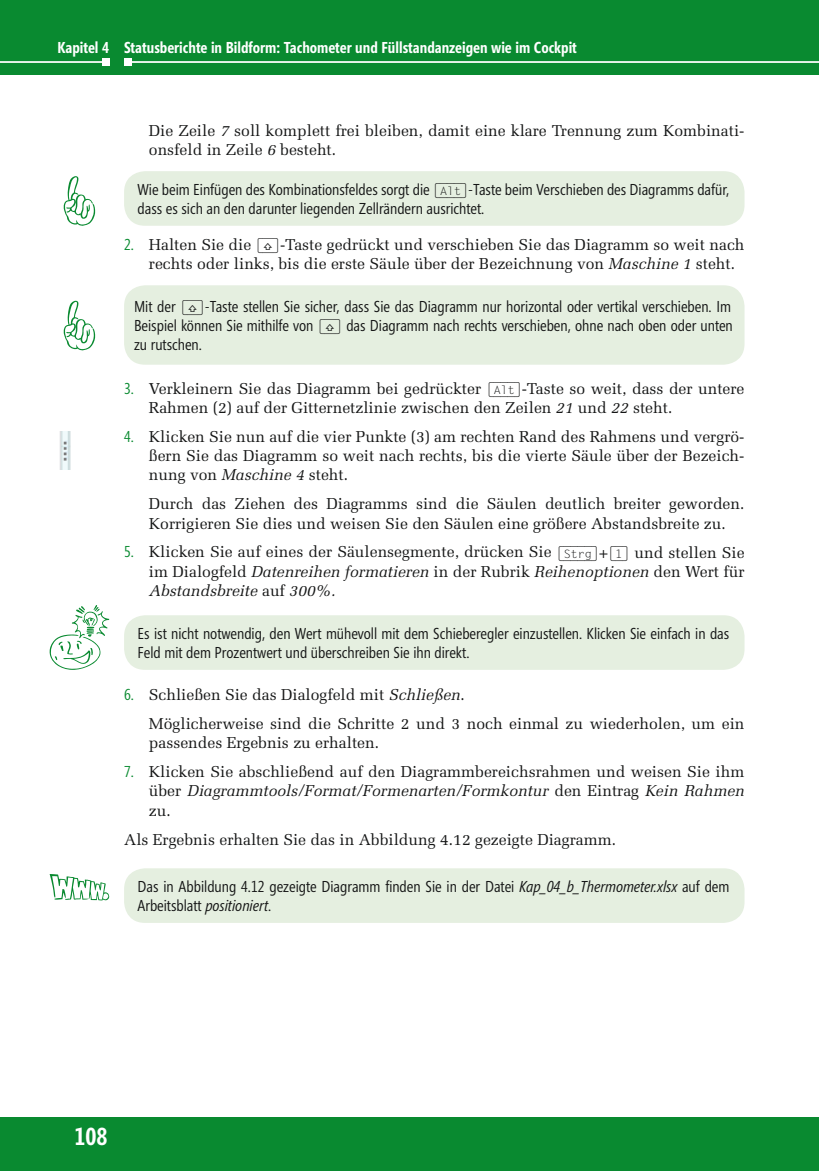
<style>
.page{position:relative;width:819px;height:1171px;background:#fff}
.page>*{position:absolute;margin:0;border:0;box-sizing:border-box;transform-origin:0 0}
.t1{font:700 24.5px "Segoe Condensed";color:#fff}
.t2{font:15.75px/19.2px "Melior";color:#151616}
.t3{font:15.75px/19.2px "Segoe Condensed";color:#151616}
.t4{font:700 15.75px "Segoe Condensed";color:#fff}
.s1{font-style:italic}
.s2{font-family:"Ms Keyboard Regular A";font-size:14px}
.s3{font-family:"Segoe Condensed";color:#098a30}
</style>
<div class="page">
<div style="left:0;top:0;width:819px;height:75px;background:#098a30"></div>
<div style="left:0;top:1117px;width:819px;height:54px;background:#098a30"></div>
<hr style="left:0;top:61px;width:106px;height:2px;background:#fff">
<div style="left:102px;top:59px;width:7px;height:7px;background:#fff"></div>
<hr style="left:128px;top:61px;width:691px;height:2px;background:#fff">
<div style="left:124px;top:59px;width:7px;height:7px;background:#fff"></div>
<div style="left:124px;top:171px;width:620px;height:55px;background:#e5efe0;border-radius:21px"></div>
<svg style="left:64px;top:176px;width:31px;height:50px"></svg>
<div style="left:124px;top:285px;width:620px;height:80px;background:#e5efe0;border-radius:21px"></div>
<svg style="left:64px;top:301px;width:31px;height:49px"></svg>
<img style="left:60px;top:431px;width:11px;height:38px">
<div style="left:124px;top:615px;width:620px;height:55px;background:#e5efe0;border-radius:21px"></div>
<svg style="left:50px;top:605px;width:59px;height:65px"></svg>
<div style="left:124px;top:868px;width:620px;height:55px;background:#e5efe0;border-radius:21px"></div>
<svg style="left:50px;top:874px;width:59px;height:26px"></svg>
<p class="t4" style="left:58px;top:38px;width:521px">Kapitel 4 Statusberichte in Bildform: Tachometer und Füllstandanzeigen wie im Cockpit</p>
<p class="t2" style="left:149px;top:121px;width:597px">Die Zeile <span class="s1">7</span> soll komplett frei bleiben, damit eine klare Trennung zum Kombinati&shy;onsfeld in Zeile <span class="s1">6</span> besteht.</p>
<p class="t3" style="left:137px;top:180px;width:593px">Wie beim Einfügen des Kombinationsfeldes sorgt die <span class="s2">(Alt)</span>-Taste beim Verschieben des Diagramms dafür, dass es sich an den darunter liegenden Zellrändern ausrichtet.</p>
<p class="t2" style="left:149px;top:235px;width:597px;text-indent:-25px"><span class="s3">2.</span> Halten Sie die <span class="s2">(ª)</span>-Taste gedrückt und verschieben Sie das Diagramm so weit nach rechts oder links, bis die erste Säule über der Bezeichnung von <span class="s1">Maschine 1</span> steht.</p>
<p class="t3" style="left:134px;top:297px;width:600px;text-align:justify">Mit der <span class="s2">(ª)</span>-Taste stellen Sie sicher, dass Sie das Diagramm nur horizontal oder vertikal verschieben. Im Beispiel können Sie mithilfe von <span class="s2">(ª)</span> das Diagramm nach rechts verschieben, ohne nach oben oder unten zu rutschen.</p>
<p class="t2" style="left:149px;top:379px;width:597px;text-indent:-25px"><span class="s3">3.</span> Verkleinern Sie das Diagramm bei gedrückter <span class="s2">(Alt)</span>-Taste so weit, dass der untere<br>Rahmen (2) auf der Gitternetzlinie zwischen den Zeilen <span class="s1">21</span> und <span class="s1">22</span> steht.</p>
<p class="t2" style="left:149px;top:427px;width:597px;text-align:justify;text-indent:-25px"><span class="s3">4.</span> Klicken Sie nun auf die vier Punkte (3) am rechten Rand des Rahmens und vergrö&shy;ßern Sie das Diagramm so weit nach rechts, bis die vierte Säule über der Bezeich&shy;nung von <span class="s1">Maschine 4</span> steht.</p>
<p class="t2" style="left:149px;top:494px;width:597px">Durch das Ziehen des Diagramms sind die Säulen deutlich breiter geworden.<br>Korrigieren Sie dies und weisen Sie den Säulen eine größere Abstandsbreite zu.</p>
<p class="t2" style="left:149px;top:542px;width:597px;text-align:justify;text-indent:-25px"><span class="s3">5.</span> Klicken Sie auf eines der Säulensegmente, drücken Sie <span class="s2">(Strg)</span>+<span class="s2">(1)</span> und stellen Sie im Dialogfeld <span class="s1">Datenreihen formatieren</span> in der Rubrik <span class="s1">Reihenoptionen</span> den Wert für <span class="s1">Abstandsbreite</span> auf <span class="s1">300%.</span></p>
<p class="t3" style="left:137px;top:624px;width:593px">Es ist nicht notwendig, den Wert mühevoll mit dem Schieberegler einzustellen. Klicken Sie einfach in das<br>Feld mit dem Prozentwert und überschreiben Sie ihn direkt.</p>
<p class="t2" style="left:149px;top:680px;width:597px;line-height:28.9px;text-indent:-25px"><span class="s3">6.</span> Schließen Sie das Dialogfeld mit <span class="s1">Schließen</span>.<br>Möglicherweise sind die Schritte 2 und 3 noch einmal zu wiederholen, um ein</p>
<p class="t2" style="left:149px;top:733px;width:232px">passendes Ergebnis zu erhalten.</p>
<p class="t2" style="left:149px;top:762px;width:597px;text-align:justify;text-indent:-25px"><span class="s3">7.</span> Klicken Sie abschließend auf den Diagrammbereichsrahmen und weisen Sie ihm über <span class="s1">Diagrammtools/Format/Formenarten/Formkontur</span> den Eintrag <span class="s1">Kein Rahmen </span>zu.</p>
<p class="t2" style="left:124px;top:829px;width:493px">Als Ergebnis erhalten Sie das in Abbildung 4.12 gezeigte Diagramm.</p>
<p class="t3" style="left:137px;top:877px;width:593px">Das in Abbildung 4.12 gezeigte Diagramm finden Sie in der Datei <span class="s1">Kap_04_b_Thermometer.xlsx</span> auf dem<br>Arbeitsblatt <span class="s1">positioniert</span>.</p>
<h1 class="t1" style="left:74px;top:1122px;width:34px">108</h1>
</div>
